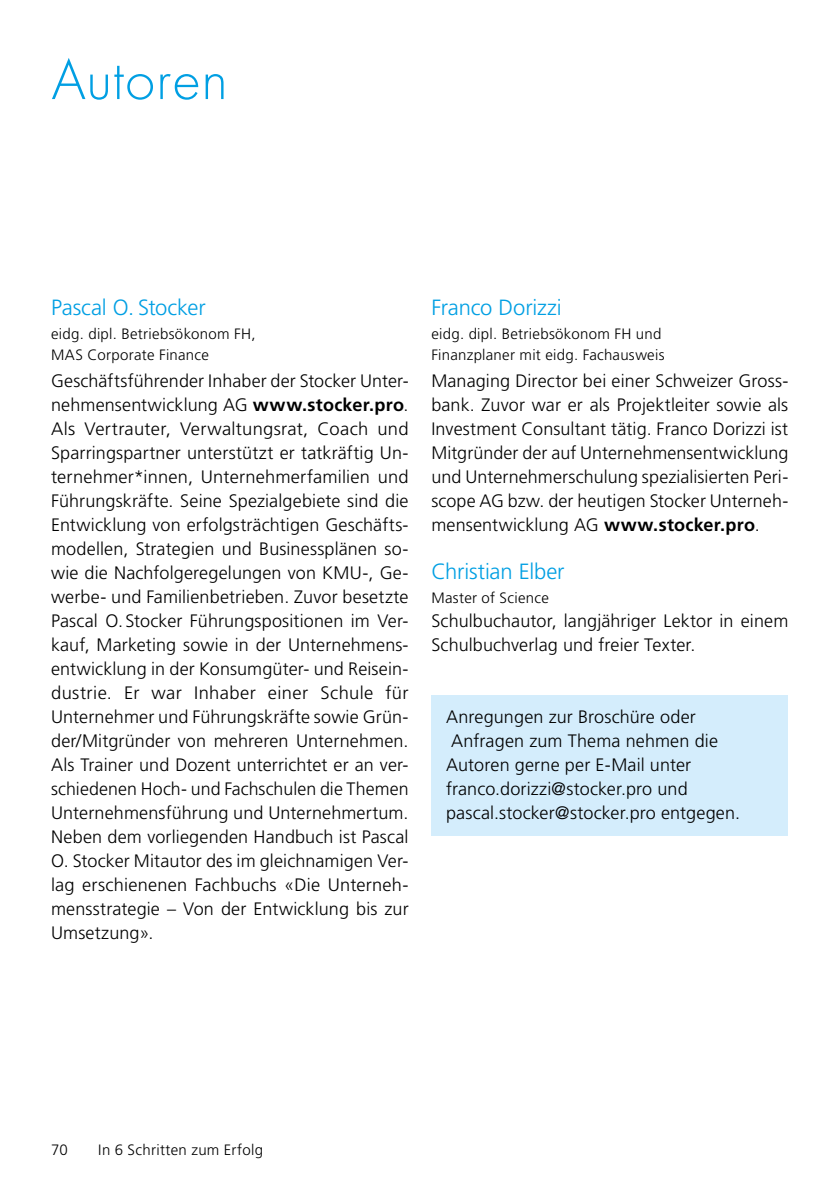
<style>
.page{position:relative;width:840px;height:1191px;background:#fff}
.page>*{position:absolute;margin:0;border:0;box-sizing:border-box;transform-origin:0 0}
.t1{font:300 60px "Futura PT";letter-spacing:.005em;color:#009fe3}
.t2{font:22px "Frutiger LT 45 Lt";letter-spacing:-.01em;color:#009fe3}
.t3{font:18px/24px "Frutiger LT 45 Lt";letter-spacing:.005em;color:#000;text-align:justify}
.t4{font:15px/21px "Frutiger LT 45 Lt";letter-spacing:.02em;color:#000}
.s1{font-family:"Frutiger LT 65 Bd"}
</style>
<div class="page">
<div style="left:431px;top:696px;width:356px;height:140px;background:#d4edfc"></div>
<h1 class="t1" style="left:51px;top:45px;width:178px">Autoren</h1>
<p class="t2" style="left:51px;top:295px;width:156px">Pascal O. Stocker</p>
<p class="t4" style="left:51px;top:324px;width:206px">eidg. dipl. Betriebsökonom FH,<br>MAS Corporate Finance</p>
<p class="t3" style="left:51px;top:369px;width:359px">Geschäftsführender Inhaber der Stocker Unter&shy;nehmensentwicklung AG <span class="s1">www.stocker.pro</span>.<br>Als Vertrauter, Verwaltungsrat, Coach und Sparringspartner unterstützt er tatkräftig Un&shy;ternehmer*innen, Unternehmerfamilien und Führungskräfte. Seine Spezialgebiete sind die Entwicklung von erfolgsträchtigen Geschäfts&shy;modellen, Strategien und Businessplänen so&shy;wie die Nachfolgeregelungen von KMU-, Ge&shy;werbe- und Familienbetrieben. Zuvor besetzte Pascal O. Stocker Führungspositionen im Ver&shy;kauf, Marketing sowie in der Unternehmens&shy;entwicklung in der Konsumgüter- und Reisein&shy;dustrie. Er war Inhaber einer Schule für Unternehmer und Führungskräfte sowie Grün&shy;der/Mitgründer von mehreren Unternehmen.<br>Als Trainer und Dozent unterrichtet er an ver&shy;schiedenen Hoch- und Fachschulen die Themen Unternehmensführung und Unternehmertum.<br>Neben dem vorliegenden Handbuch ist Pascal O. Stocker Mitautor des im gleichnamigen Ver&shy;lag erschienenen Fachbuchs «Die Unterneh&shy;mensstrategie – Von der Entwicklung bis zur Umsetzung».</p>
<p class="t2" style="left:431px;top:295px;width:132px">Franco Dorizzi</p>
<p class="t4" style="left:431px;top:324px;width:234px">eidg. dipl. Betriebsökonom FH und<br>Finanzplaner mit eidg. Fachausweis</p>
<p class="t3" style="left:431px;top:369px;width:358px">Managing Director bei einer Schweizer Gross&shy;bank. Zuvor war er als Projektleiter sowie als Investment Consultant tätig. Franco Dorizzi ist Mitgründer der auf Unternehmensentwicklung und Unternehmerschulung spezialisierten Peri&shy;scope AG bzw. der heutigen Stocker Unterneh&shy;mensentwicklung AG <span class="s1">www.stocker.pro</span>.</p>
<p class="t2" style="left:431px;top:559px;width:135px">Christian Elber</p>
<p class="t4" style="left:431px;top:588px;width:119px">Master of Science</p>
<p class="t3" style="left:431px;top:609px;width:358px">Schulbuchautor, langjähriger Lektor in einem<br>Schulbuchverlag und freier Texter.</p>
<p class="t3" style="left:446px;top:705px;width:295px;text-align:left">Anregungen zur Broschüre oder Anfragen zum Thema nehmen die Autoren gerne per E-Mail unter franco.dorizzi@stocker.pro und pascal.stocker@stocker.pro entgegen.</p>
<p class="t4" style="left:51px;top:1139px;width:18px">70</p>
<p class="t4" style="left:98px;top:1139px;width:166px">In 6 Schritten zum Erfolg</p>
</div>
